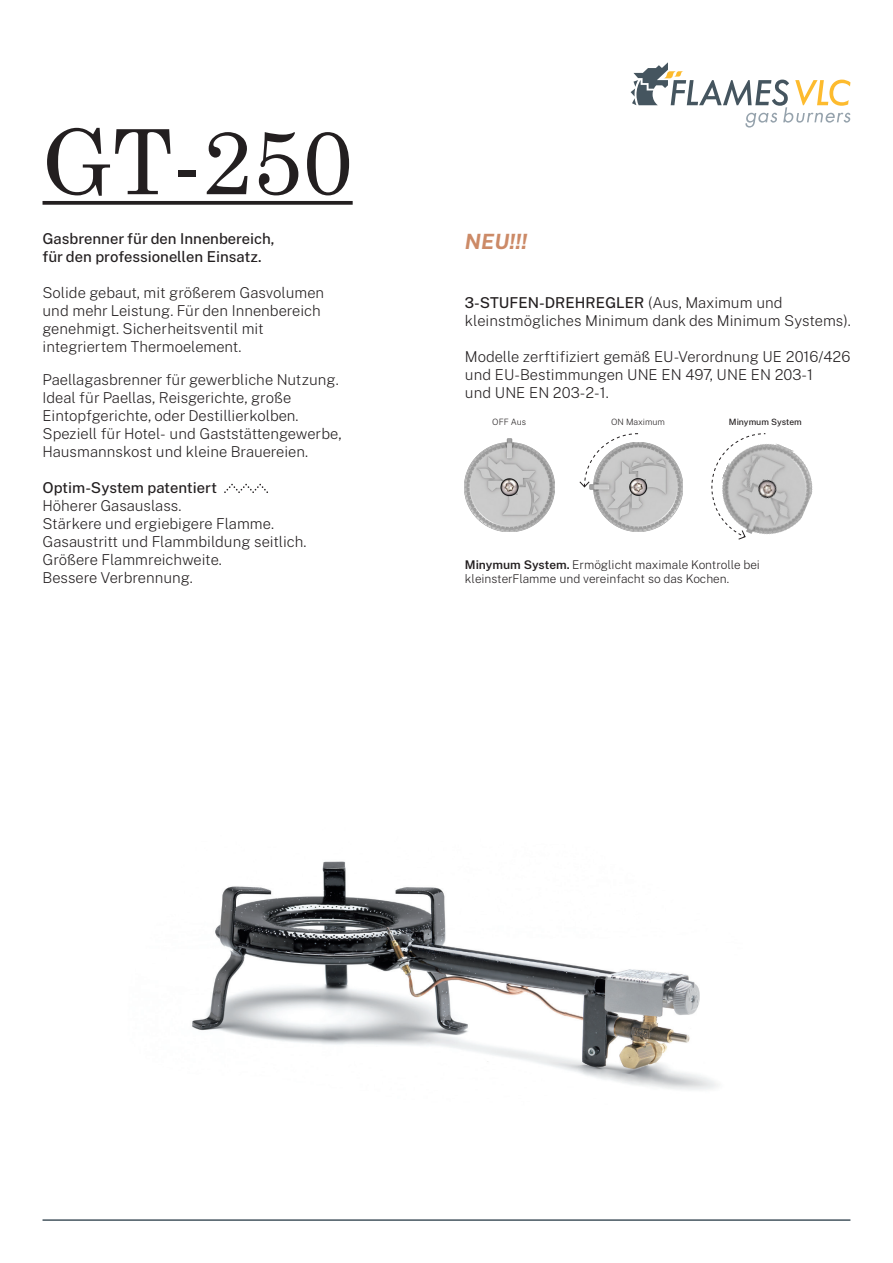
<style>
.page{position:relative;width:893px;height:1263px;background:#fff}
.page>*{position:absolute;margin:0;border:0;box-sizing:border-box;transform-origin:0 0}
.t1{font:90px "Century Schoolbook";color:#231f20}
.t2{font:italic 700 21px "Public Sans";color:#cc8a67}
.t3{font:200 15px/18px "Public Sans";color:#231f20}
.t4{font:500 15px/18px "Public Sans";color:#231f20}
.t5{font:200 12px/14.4px "Public Sans";color:#231f20}
.t6{font:200 8.7px "Public Sans";color:#231f20}
.t7{font:500 8.7px "Public Sans";letter-spacing:-.005em;color:#231f20}
.s1{font-weight:500}
.s2{font-weight:600}
</style>
<div class="page">
<img style="left:192px;top:861px;width:526px;height:229px">
<svg style="left:631px;top:62px;width:219px;height:66px"></svg>
<hr style="left:43px;top:1219px;width:807px;height:2px;background:#45555f">
<svg style="left:224px;top:484px;width:44px;height:9px"></svg>
<img style="left:465px;top:439px;width:89px;height:93px">
<img style="left:589px;top:443px;width:94px;height:89px">
<svg style="left:579px;top:433px;width:60px;height:55px"></svg>
<img style="left:766px;top:443px;width:47px;height:92px">
<svg style="left:711px;top:433px;width:55px;height:107px"></svg>
<svg style="left:43px;top:201px;width:310px;height:4px"></svg>
<p class="t1" style="left:42px;top:105px;width:312px">GT-250</p>
<p class="t4" style="left:43px;top:229px;width:234px">Gasbrenner für den Innenbereich, für den professionellen Einsatz.</p>
<p class="t3" style="left:43px;top:283px;width:283px">Solide gebaut, mit größerem Gasvolumen und mehr Leistung. Für den Innenbereich genehmigt. Sicherheitsventil mit integriertem Thermoelement.</p>
<p class="t3" style="left:43px;top:370px;width:301px">Paellagasbrenner für gewerbliche Nutzung.<br>Ideal für Paellas, Reisgerichte, große Eintopfgerichte, oder Destillierkolben.<br>Speziell für Hotel- und Gaststättengewerbe, Hausmannskost und kleine Brauereien.</p>
<p class="t4" style="left:43px;top:478px;width:176px">Optim-System patentiert</p>
<p class="t3" style="left:43px;top:496px;width:140px">Höherer Gasauslass.</p>
<p class="t3" style="left:43px;top:514px;width:233px">Stärkere und ergiebigere Flamme.</p>
<p class="t3" style="left:43px;top:532px;width:266px">Gasaustritt und Flammbildung seitlich.</p>
<p class="t3" style="left:43px;top:550px;width:181px">Größere Flammreichweite.</p>
<p class="t3" style="left:43px;top:568px;width:152px">Bessere Verbrennung.</p>
<p class="t2" style="left:465px;top:225px;width:64px">NEU!!!</p>
<p class="t3" style="left:465px;top:293px;width:387px"><span class="s1">3-STUFEN-DREHREGLER</span> (Aus, Maximum und kleinstmögliches Minimum dank des Minimum Systems).</p>
<p class="t3" style="left:465px;top:347px;width:387px">Modelle zerftifiziert gemäß EU-Verordnung UE 2016/426</p>
<p class="t3" style="left:465px;top:365px;width:350px">und EU-Bestimmungen UNE EN 497, UNE EN 203-1</p>
<p class="t3" style="left:465px;top:383px;width:145px">und UNE EN 203-2-1.</p>
<p class="t6" style="left:492px;top:415px;width:35px">OFF Aus</p>
<p class="t6" style="left:611px;top:415px;width:55px">ON Maximum</p>
<p class="t7" style="left:729px;top:415px;width:74px">Minymum System</p>
<p class="t5" style="left:465px;top:556px;width:297px"><span class="s2">Minymum System.</span> Ermöglicht maximale Kontrolle bei kleinsterFlamme und vereinfacht so das Kochen.</p>
</div>
